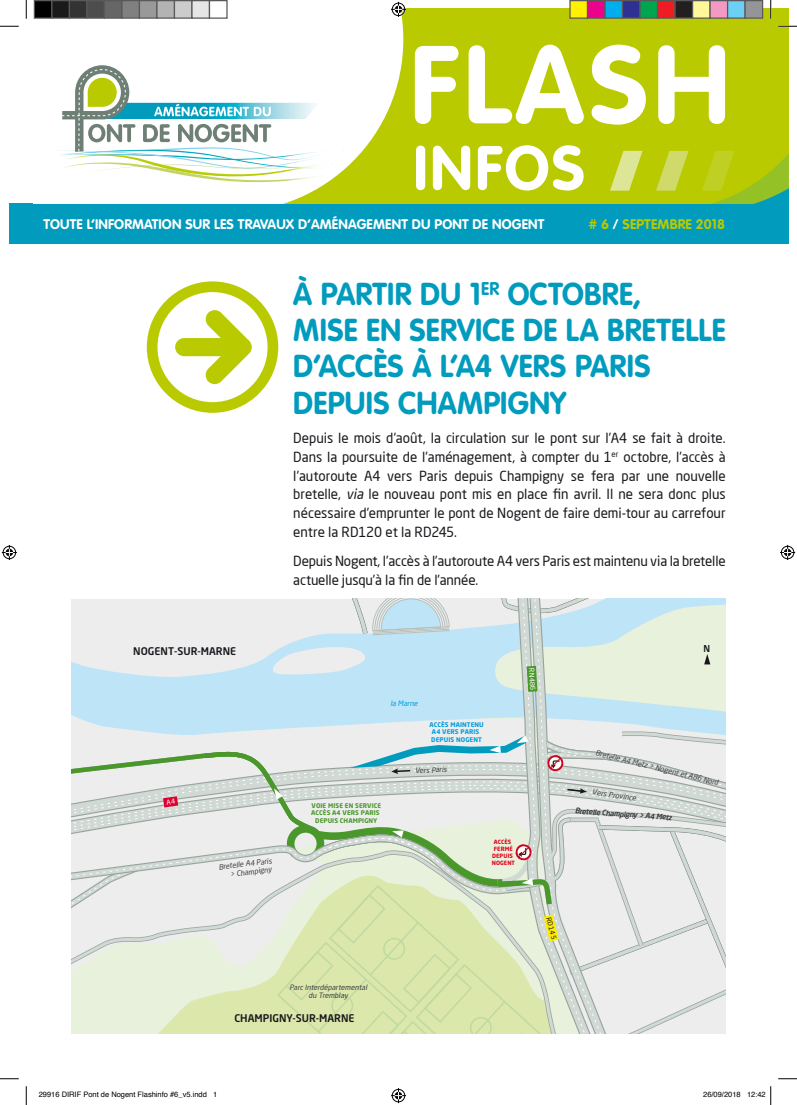
<style>
.page{position:relative;width:797px;height:1105px;background:#fff}
.page>*{position:absolute;margin:0;border:0;box-sizing:border-box;transform-origin:0 0}
.t1{font:700 108.75px "VAG Rounded";letter-spacing:.05em;color:#fff}
.t2{font:700 61.5px "VAG Rounded";letter-spacing:.04em;color:#fff}
.t3{font:700 31.25px/36.2px "VAG Rounded";letter-spacing:.01em;color:#009bbd;scale:.96 1}
.t4{font:13.75px/18.8px "Neo Sans Pro";letter-spacing:-.01em;color:#1a171c;text-align:justify}
.t5{font:700 13.75px "VAG Rounded";letter-spacing:.01em;color:#fff}
.t6{font:700 13.75px "VAG Rounded";letter-spacing:.01em;color:#b9cb00}
.t7{font:500 10.5px "Neo Sans Std";color:#1a171c}
.t8{font:500 9.38px "Neo Sans Std";color:#1a171c}
.t9{font:7.5px "Helvetica";color:#000}
.t10{font:italic 7.38px/8.4px "Neo Sans Std";color:#3e3e40;text-align:right}
.t11{font:italic 7.38px "Neo Sans Std";color:#009ee0}
.t12{font:6.88px "Neo Sans Pro";color:#1a171c}
.t13{font:6.88px "Neo Sans Pro";color:#fff}
.t14{font:700 6.38px/7.6px "Neo Sans Std";letter-spacing:.015em;color:#4a982b;text-align:center}
.t15{font:700 6.38px/7.6px "Neo Sans Std";letter-spacing:.015em;color:#009ee0;text-align:center}
.t16{font:700 5.75px/7px "Neo Sans Std";letter-spacing:.015em;color:#e2001a;text-align:center}
.s1{color:#fff}
.s2{font-style:italic}
</style>
<div class="page">
<svg style="left:147px;top:281px;width:131px;height:132px"></svg>
<div style="left:9px;top:78px;width:779px;height:166px;background:#009bbd"></div>
<div style="left:9px;top:22px;width:26px;height:181px;background:#fff"></div>
<div style="left:403px;top:9px;width:385px;height:194px;background:#b9cb00"></div>
<svg style="left:51px;top:17px;width:352px;height:186px"></svg>
<div style="left:287px;top:40px;width:74px;height:152px;background:#fff"></div>
<svg style="left:54px;top:65px;width:307px;height:118px"></svg>
<div style="left:33px;top:9px;width:18px;height:194px;background:#fff"></div>
<div style="left:33px;top:9px;width:208px;height:12px;background:#fff"></div>
<svg style="left:610px;top:151px;width:32px;height:40px"></svg>
<svg style="left:656px;top:151px;width:32px;height:40px"></svg>
<svg style="left:702px;top:151px;width:32px;height:40px"></svg>
<svg style="left:0;top:25px;width:19px;height:2px"></svg>
<svg style="left:778px;top:25px;width:19px;height:2px"></svg>
<svg style="left:0;top:1078px;width:19px;height:1px"></svg>
<svg style="left:778px;top:1078px;width:19px;height:1px"></svg>
<svg style="left:25px;top:0;width:2px;height:19px"></svg>
<svg style="left:25px;top:1086px;width:2px;height:19px"></svg>
<svg style="left:770px;top:0;width:1px;height:19px"></svg>
<svg style="left:391px;top:2px;width:15px;height:15px"></svg>
<svg style="left:391px;top:1088px;width:15px;height:15px"></svg>
<svg style="left:2px;top:545px;width:15px;height:15px"></svg>
<svg style="left:780px;top:545px;width:15px;height:15px"></svg>
<div style="left:34px;top:1px;width:18px;height:17px;background:#000"></div>
<div style="left:34px;top:0;width:18px;height:19px;border:1px solid #595959"></div>
<div style="left:52px;top:1px;width:17px;height:17px;background:#1a1a1a"></div>
<div style="left:51px;top:0;width:19px;height:19px;border:1px solid #595959"></div>
<div style="left:69px;top:1px;width:18px;height:17px;background:#333"></div>
<div style="left:69px;top:0;width:19px;height:19px;border:1px solid #595959"></div>
<div style="left:87px;top:1px;width:17px;height:17px;background:#4d4d4d"></div>
<div style="left:86px;top:0;width:19px;height:19px;border:1px solid #595959"></div>
<div style="left:104px;top:1px;width:18px;height:17px;background:#666"></div>
<div style="left:104px;top:0;width:18px;height:19px;border:1px solid #595959"></div>
<div style="left:122px;top:1px;width:17px;height:17px;background:#808080"></div>
<div style="left:121px;top:0;width:19px;height:19px;border:1px solid #595959"></div>
<div style="left:139px;top:1px;width:18px;height:17px;background:#999"></div>
<div style="left:139px;top:0;width:19px;height:19px;border:1px solid #595959"></div>
<div style="left:157px;top:1px;width:17px;height:17px;background:#b3b3b3"></div>
<div style="left:156px;top:0;width:19px;height:19px;border:1px solid #595959"></div>
<div style="left:174px;top:1px;width:18px;height:17px;background:#ccc"></div>
<div style="left:174px;top:0;width:18px;height:19px;border:1px solid #595959"></div>
<div style="left:192px;top:1px;width:17px;height:17px;background:#e6e6e6"></div>
<div style="left:191px;top:0;width:19px;height:19px;border:1px solid #595959"></div>
<div style="left:209px;top:0;width:19px;height:19px;border:1px solid #595959"></div>
<div style="left:570px;top:1px;width:17px;height:17px;background:#fff101"></div>
<div style="left:569px;top:0;width:19px;height:19px;border:1px solid #595959"></div>
<div style="left:587px;top:1px;width:18px;height:17px;background:#ed028c"></div>
<div style="left:587px;top:0;width:18px;height:19px;border:1px solid #595959"></div>
<div style="left:605px;top:1px;width:17px;height:17px;background:#00aeef"></div>
<div style="left:604px;top:0;width:19px;height:19px;border:1px solid #595959"></div>
<div style="left:622px;top:1px;width:18px;height:17px;background:#2e3092"></div>
<div style="left:622px;top:0;width:18px;height:19px;border:1px solid #595959"></div>
<div style="left:640px;top:1px;width:17px;height:17px;background:#00a54f"></div>
<div style="left:639px;top:0;width:19px;height:19px;border:1px solid #595959"></div>
<div style="left:657px;top:1px;width:18px;height:17px;background:#ee1d23"></div>
<div style="left:657px;top:0;width:18px;height:19px;border:1px solid #595959"></div>
<div style="left:675px;top:1px;width:17px;height:17px;background:#231f20"></div>
<div style="left:674px;top:0;width:19px;height:19px;border:1px solid #595959"></div>
<div style="left:692px;top:1px;width:18px;height:17px;background:#fff79a"></div>
<div style="left:692px;top:0;width:18px;height:19px;border:1px solid #595959"></div>
<div style="left:710px;top:1px;width:17px;height:17px;background:#f499c2"></div>
<div style="left:709px;top:0;width:19px;height:19px;border:1px solid #595959"></div>
<div style="left:727px;top:1px;width:18px;height:17px;background:#6bcff6"></div>
<div style="left:727px;top:0;width:18px;height:19px;border:1px solid #595959"></div>
<div style="left:745px;top:1px;width:17px;height:17px;background:#939598"></div>
<div style="left:744px;top:0;width:19px;height:19px;border:1px solid #595959"></div>
<svg style="left:770px;top:1086px;width:1px;height:19px"></svg>
<svg style="left:71px;top:599px;width:654px;height:435px;background:#d9e5db"></svg>
<h1 class="t1" style="left:410px;top:21px;width:321px">FLASH</h1>
<h2 class="t2" style="left:413px;top:132px;width:173px">INFOS</h2>
<p class="t5" style="left:43px;top:216px;width:502px">TOUTE L’INFORMATION SUR LES TRAVAUX D’AMÉNAGEMENT DU PONT DE NOGENT</p>
<p class="t6" style="left:589px;top:216px;width:138px"># 6 <span class="s1">/</span> SEPTEMBRE 2018</p>
<h3 class="t3" style="left:293px;top:276px;width:452px">À PARTIR DU 1<sup>ER</sup> OCTOBRE,<br>MISE EN SERVICE DE LA BRETELLE<br>D’ACCÈS À L’A4 VERS PARIS<br>DEPUIS CHAMPIGNY</h3>
<p class="t4" style="left:293px;top:428px;width:434px">Depuis le mois d’août, la circulation sur le pont sur l’A4 se fait à droite.<br>Dans la poursuite de l’aménagement, à compter du 1<sup>er</sup> octobre, l’accès à l’autoroute A4 vers Paris depuis Champigny se fera par une nouvelle bretelle, <span class="s2">via</span> le nouveau pont mis en place fin avril. Il ne sera donc plus nécessaire d’emprunter le pont de Nogent de faire demi-tour au carrefour entre la RD120 et la RD245.</p>
<p class="t4" style="left:293px;top:552px;width:434px">Depuis Nogent, l’accès à l’autoroute A4 vers Paris est maintenu via la bretelle actuelle jusqu’à la fin de l’année.</p>
<p class="t7" style="left:133px;top:644px;width:104px">NOGENT-SUR-MARNE</p>
<p class="t10" style="left:218px;top:863px;width:55px;rotate:-7deg">Bretelle A4 Paris &gt; Champigny</p>
<p class="t11" style="left:390px;top:699px;width:30px">la Marne</p>
<p class="t15" style="left:429px;top:720px;width:56px">ACCÈS MAINTENU<br>A4 VERS PARIS<br>DEPUIS NOGENT</p>
<p class="t10" style="left:415px;top:766px;width:33px;rotate:-1deg">Vers Paris</p>
<p class="t14" style="left:311px;top:801px;width:71px">VOIE MISE EN SERVICE<br>ACCÈS A4 VERS PARIS<br>DEPUIS CHAMPIGNY</p>
<p class="t16" style="left:491px;top:838px;width:25px">ACCÈS<br>FERMÉ<br>DEPUIS<br>NOGENT</p>
<p class="t13" style="left:536px;top:668px;width:24px;rotate:87deg">RN486</p>
<p class="t12" style="left:553px;top:916px;width:24px;rotate:76deg">RD145</p>
<p class="t10" style="left:289px;top:983px;width:81px;text-align:center">Parc Interdépartemental du Tremblay</p>
<p class="t8" style="left:703px;top:643px;width:8px">N</p>
<p class="t10" style="left:597px;top:748px;width:128px;rotate:14deg">Bretelle A4 Metz &gt; Nogent et A86 Nord</p>
<p class="t10" style="left:575px;top:806px;width:98px;rotate:4deg">Bretelle Champigny &gt; A4 Metz</p>
<p class="t10" style="left:593px;top:787px;width:46px;rotate:9deg">Vers Province</p>
<p class="t7" style="left:234px;top:1011px;width:122px">CHAMPIGNY-SUR-MARNE</p>
<p class="t9" style="left:39px;top:1089px;width:180px">29916 DIRIF Pont de Nogent Flashinfo #6_v5.indd 1</p>
<p class="t9" style="left:703px;top:1089px;width:64px">26/09/2018 12:42</p>
</div>
